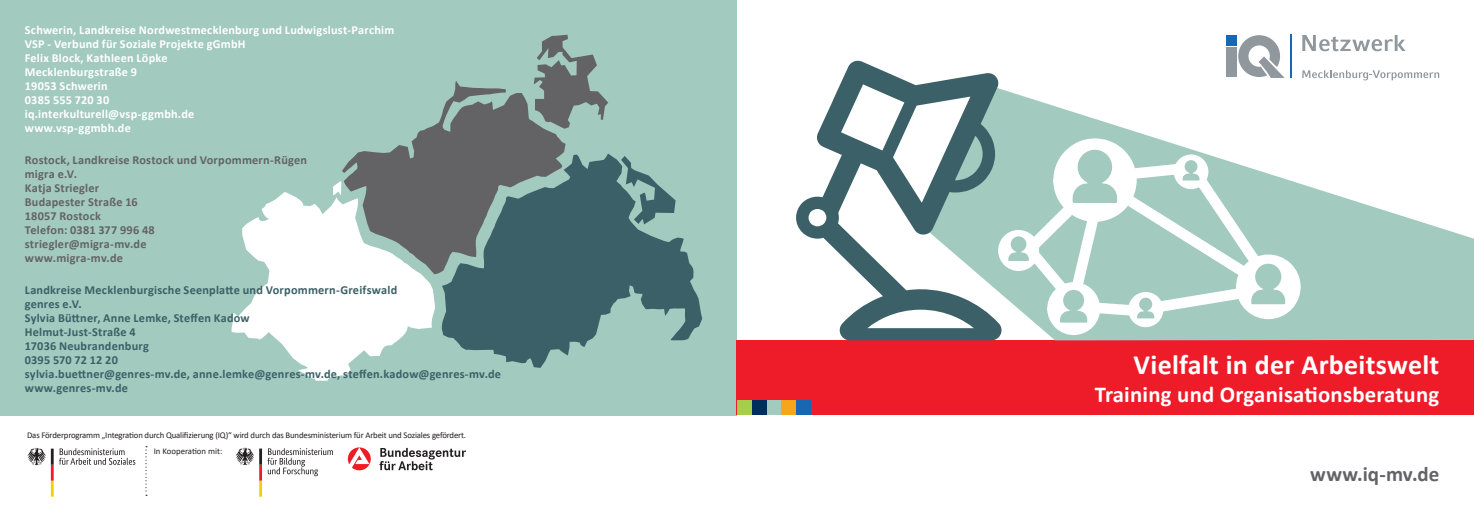
<style>
.page{position:relative;width:1474px;height:521px;background:#fff}
.page>*{position:absolute;margin:0;border:0;box-sizing:border-box;transform-origin:0 0}
.t1{font:700 28px "Calibri";letter-spacing:.01em;color:#fff}
.t2{font:700 22.75px "Calibri";letter-spacing:.01em;color:#fff}
.t3{font:700 21px "Calibri";color:#636366}
.t4{font:700 12.25px/14px "Calibri";letter-spacing:.02em;color:#3b6067}
.t5{font:700 12.25px/14px "Calibri";letter-spacing:.02em;color:#fff}
.t6{font:700 12.25px/14px "Calibri";letter-spacing:.02em;color:#636366}
.t7{font:8.75px/16.3px "Calibri";letter-spacing:-.02em;color:#231f20}
</style>
<div class="page">
<div style="left:0;top:0;width:737px;height:415px;background:#a2cabf"></div>
<svg style="left:145px;top:446px;width:2px;height:50px"></svg>
<svg style="left:27px;top:448px;width:108px;height:49px"></svg>
<svg style="left:236px;top:448px;width:97px;height:49px"></svg>
<svg style="left:379px;top:448px;width:87px;height:22px"></svg>
<svg style="left:348px;top:447px;width:23px;height:23px"></svg>
<svg style="left:333px;top:181px;width:8px;height:11px"></svg>
<svg style="left:534px;top:35px;width:74px;height:93px"></svg>
<svg style="left:231px;top:192px;width:204px;height:189px;fill:#fff"></svg>
<svg style="left:342px;top:81px;width:224px;height:193px;fill:#636366"></svg>
<svg style="left:440px;top:154px;width:262px;height:214px;fill:#3b6067"></svg>
<div style="left:737px;top:340px;width:736px;height:75px;background:#ee1c28"></div>
<div style="left:766px;top:400px;width:15px;height:15px;background:#a2cabf"></div>
<div style="left:737px;top:400px;width:15px;height:15px;background:#a4ce4c"></div>
<div style="left:781px;top:400px;width:15px;height:15px;background:#f9a51b"></div>
<div style="left:796px;top:400px;width:15px;height:15px;background:#1768b4"></div>
<div style="left:752px;top:400px;width:14px;height:15px;background:#002e5e"></div>
<div style="left:1439px;top:227px;width:34px;height:113px;background:#a2cabf"></div>
<svg style="left:796px;top:34px;width:643px;height:306px"></svg>
<p class="t5" style="left:25px;top:23px;width:371px">Schwerin, Landkreise Nordwestmecklenburg und Ludwigslust-Parchim<br>VSP - Verbund für Soziale Projekte gGmbH<br>Felix Block, Kathleen Löpke<br>Mecklenburgstraße 9<br>19053 Schwerin<br>0385 555 720 30<br>iq.interkulturell@vsp-ggmbh.de<br>www.vsp-ggmbh.de</p>
<p class="t6" style="left:25px;top:153px;width:284px">Rostock, Landkreise Rostock und Vorpommern-Rügen migra e.V.<br>Katja Striegler<br>Budapester Straße 16<br>18057 Rostock<br>Telefon: 0381 377 996 48<br>striegler@migra-mv.de<br>www.migra-mv.de</p>
<p class="t4" style="left:25px;top:283px;width:478px">Landkreise Mecklenburgische Seenplatte und Vorpommern-Greifswald<br>genres e.V.<br>Sylvia Büttner, Anne Lemke, Steffen Kadow<br>Helmut-Just-Straße 4<br>17036 Neubrandenburg<br>0395 570 72 12 20<br>sylvia.buettner@genres-mv.de, anne.lemke@genres-mv.de, steffen.kadow@genres-mv.de www.genres-mv.de</p>
<p class="t7" style="left:154px;top:426px;width:314px;text-indent:-127px">Das Förderprogramm „Integration durch Qualifizierung (IQ)“ wird durch das Bundesministerium für Arbeit und Soziales gefördert.<br>In Kooperation mit:</p>
<h1 class="t1" style="left:1133px;top:345px;width:307px">Vielfalt in der Arbeitswelt</h1>
<h2 class="t2" style="left:1094px;top:378px;width:346px">Training und Organisationsberatung</h2>
<h3 class="t3" style="left:1310px;top:459px;width:130px">www.iq-mv.de</h3>
</div>
